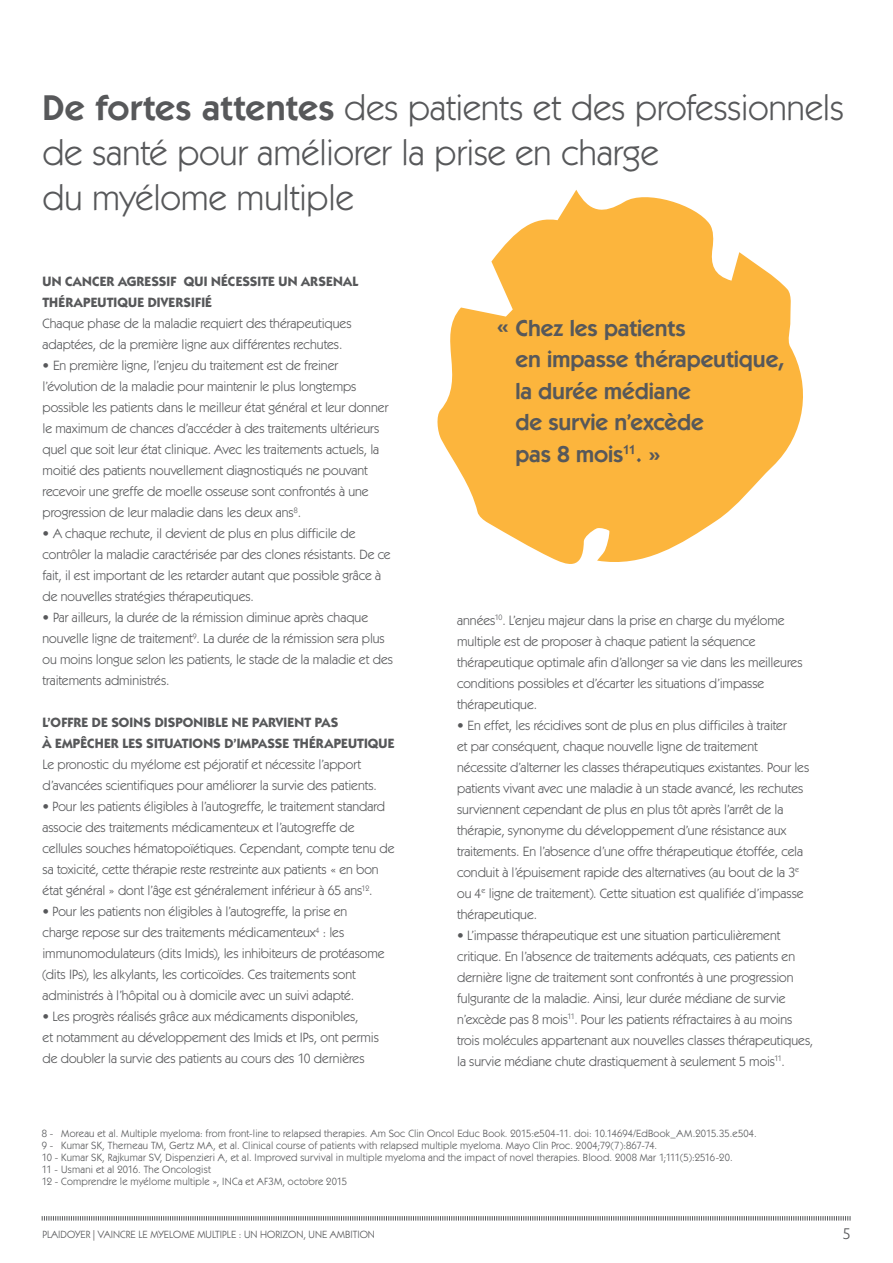
<style>
.page{position:relative;width:893px;height:1263px;background:#fff}
.page>*{position:absolute;margin:0;border:0;box-sizing:border-box;transform-origin:0 0}
.t1{font:36px/45px "ITC Kabel Std";letter-spacing:-.005em;color:#57585a}
.t2{font:600 23.1px/31.5px "ITC Kabel Std";letter-spacing:-.005em;color:#57585a}
.t3{font:18px "Karbon";color:#57585a}
.t4{font:13.5px/21px "ITC Kabel Std";letter-spacing:-.005em;color:#57585a}
.t5{font:700 13.5px/21px "ITC Kabel Std";letter-spacing:.015em;color:#57585a}
.t6{font:10.5px/12px "ITC Kabel Std";letter-spacing:.015em;color:#57585a}
.s1{font-weight:600}
</style>
<div class="page">
<svg style="left:41px;top:1216px;width:810px;height:5px"></svg>
<svg style="left:437px;top:190px;width:366px;height:374px;fill:#fcb53d"></svg>
<h1 class="t1" style="left:43px;top:85px;width:803px"><span class="s1">De fortes attentes</span> des patients et des professionnels de santé pour améliorer la prise en charge<br>du myélome multiple</h1>
<p class="t5" style="left:43px;top:271px;width:310px">UN CANCER AGRESSIF QU I NÉCESSITE UN ARSENAL<br>THÉRAPEUTIQUE</p>
<p class="t5" style="left:148px;top:292px;width:66px">DIVERSIFIÉ</p>
<p class="t4" style="left:43px;top:313px;width:311px">Chaque phase de la maladie requiert des thérapeutiques adaptées, de la première ligne aux différentes rechutes.</p>
<p class="t4" style="left:43px;top:355px;width:347px">• En première ligne, l’enjeu du traitement est de freiner l’évolution de la maladie pour maintenir le plus longtemps possible les patients dans le meilleur état général et leur donner le maximum de chances d’accéder à des traitements ultérieurs quel que soit leur état clinique. Avec les traitements actuels, la moitié des patients nouvellement diagnostiqués ne pouvant recevoir une greffe de moelle osseuse sont confrontés à une progression de leur maladie dans les deux ans<sup>8</sup>.</p>
<p class="t4" style="left:43px;top:523px;width:350px">• A chaque rechute, il devient de plus en plus difficile de contrôler la maladie caractérisée par des clones résistants. De ce fait, il est important de les retarder autant que possible grâce à de nouvelles stratégies thérapeutiques.</p>
<p class="t4" style="left:43px;top:607px;width:352px">• Par ailleurs, la durée de la rémission diminue après chaque nouvelle ligne de traitement<sup>9</sup>. La durée de la rémission sera plus ou moins longue selon les patients, le stade de la maladie et des traitements administrés.</p>
<p class="t5" style="left:43px;top:712px;width:336px">L’OFFRE DE SOINS DISPONIBLE NE PARVIENT PAS<br>À EMPÊCHER LES SITUATIONS D’IMPASSE THÉRAPEUTIQUE</p>
<p class="t4" style="left:43px;top:754px;width:336px">Le pronostic du myélome est péjoratif et nécessite l’apport d’avancées scientifiques pour améliorer la survie des patients.</p>
<p class="t4" style="left:43px;top:796px;width:353px">• Pour les patients éligibles à l’autogreffe, le traitement standard associe des traitements médicamenteux et l’autogreffe de cellules souches hématopoïétiques. Cependant, compte tenu de sa toxicité, cette thérapie reste restreinte aux patients « en bon état général » dont l’âge est généralement inférieur à 65 ans<sup>12</sup>.</p>
<p class="t4" style="left:43px;top:901px;width:344px">• Pour les patients non éligibles à l’autogreffe, la prise en charge repose sur des traitements médicamenteux<sup>4</sup> : les immunomodulateurs (dits Imids), les inhibiteurs de protéasome (dits IPs), les alkylants, les corticoïdes. Ces traitements sont administrés à l’hôpital ou à domicile avec un suivi adapté.</p>
<p class="t4" style="left:43px;top:1006px;width:338px">• Les progrès réalisés grâce aux médicaments disponibles,<br>et notamment au développement des Imids et IPs, ont permis de doubler la survie des patients au cours des 10 dernières</p>
<h2 class="t2" style="left:515px;top:312px;width:271px">Chez les patients<br>en impasse thérapeutique, la durée médiane<br>de survie n’excède<br>pas 8 mois<sup>11</sup>. »</h2>
<h2 class="t2" style="left:496px;top:310px;width:14px">«</h2>
<p class="t4" style="left:457px;top:610px;width:347px">années<sup>10</sup>. L’enjeu majeur dans la prise en charge du myélome multiple est de proposer à chaque patient la séquence thérapeutique optimale afin d’allonger sa vie dans les meilleures conditions possibles et d’écarter les situations d’impasse thérapeutique.</p>
<p class="t4" style="left:457px;top:715px;width:354px">• En effet, les récidives sont de plus en plus difficiles à traiter<br>et par conséquent, chaque nouvelle ligne de traitement nécessite d’alterner les classes thérapeutiques existantes. Pour les patients vivant avec une maladie à un stade avancé, les rechutes surviennent cependant de plus en plus tôt après l’arrêt de la thérapie, synonyme du développement d’une résistance aux traitements. En l’absence d’une offre thérapeutique étoffée, cela conduit à l’épuisement rapide des alternatives (au bout de la 3<sup>e </sup>ou 4<sup>e</sup> ligne de traitement). Cette situation est qualifiée d’impasse thérapeutique.</p>
<p class="t4" style="left:457px;top:925px;width:358px">• L’impasse thérapeutique est une situation particulièrement critique. En l’absence de traitements adéquats, ces patients en dernière ligne de traitement sont confrontés à une progression fulgurante de la maladie. Ainsi, leur durée médiane de survie n’excède pas 8 mois<sup>11</sup>. Pour les patients réfractaires à au moins trois molécules appartenant aux nouvelles classes thérapeutiques, la survie médiane chute drastiquement à seulement 5 mois<sup>11</sup>.</p>
<p class="t6" style="left:42px;top:1127px;width:716px">8 - Moreau et al. Multiple myeloma: from front-line to relapsed therapies. Am Soc Clin Oncol Educ Book. 2015:e504-11. doi: 10.14694/EdBook_AM.2015.35.e504.<br>9 - Kumar SK, Therneau TM, Gertz MA, et al. Clinical course of patients with relapsed multiple myeloma. Mayo Clin Proc. 2004;79(7):867-74.<br>10 - Kumar SK, Rajkumar SV, Dispenzieri A, et al. Improved survival in multiple myeloma and the impact of novel therapies. Blood. 2008 Mar 1;111(5):2516-20.<br>11 - Usmani et al 2016. The Oncologist<br>12 - Comprendre le myélome multiple », INCa et AF3M, octobre 2015</p>
<p class="t6" style="left:43px;top:1228px;width:334px">PLAIDOYER | VAINCRE LE MYELOME MULTIPLE : UN HORIZON, UNE AMBITION</p>
<h3 class="t3" style="left:843px;top:1223px;width:9px">5</h3>
</div>
